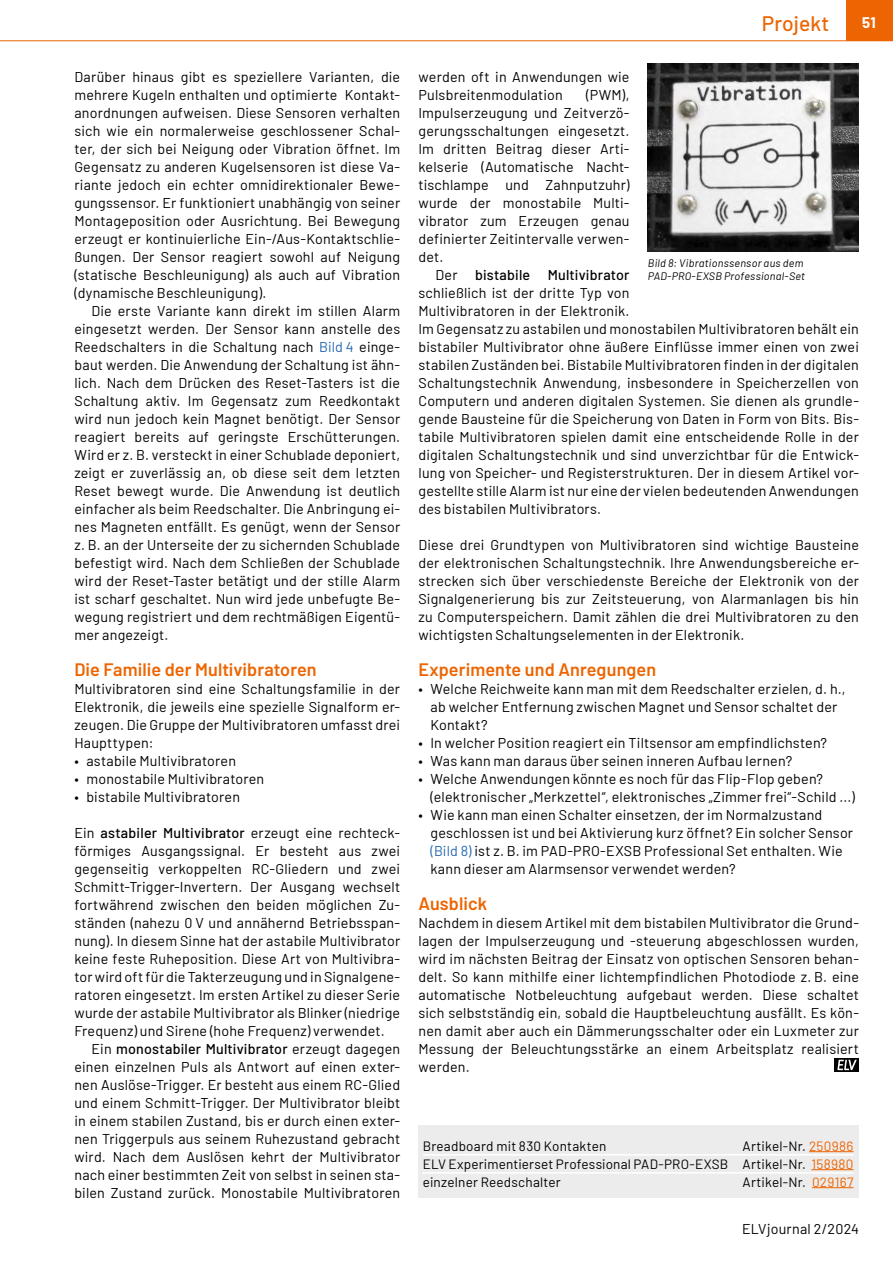
<style>
.page{position:relative;width:893px;height:1263px;background:#fff}
.page>*{position:absolute;margin:0;border:0;box-sizing:border-box;transform-origin:0 0}
.t1{font:500 21px "Barlow";color:#ec6502}
.t2{font:600 18px "Barlow";letter-spacing:.005em;color:#ec6502}
.t3{font:700 15px "Barlow";color:#fff}
.t4{font:14.25px/18px "Barlow";letter-spacing:.015em;color:#000;text-align:justify}
.t5{font:13.5px/18px "Barlow";letter-spacing:.015em;color:#000;text-align:justify}
.t6{font:italic 10.8px/12.5px "Barlow";letter-spacing:.025em;color:#000}
.s1{color:#2769b2}
.s2{font-weight:500}
.s3{color:#ec6502}
</style>
<div class="page">
<div style="left:846px;top:0;width:47px;height:40px;background:#ec6502"></div>
<hr style="left:0;top:40px;width:893px;height:1px;background:#ec6502">
<img style="left:648px;top:64px;width:211px;height:187px">
<div style="left:418px;top:1126px;width:441px;height:72px;background:#ececed"></div>
<hr style="left:423px;top:1154px;width:430px;height:1px;background:#fff">
<hr style="left:809px;top:1151px;width:44px;height:1px;background:#ec6502">
<hr style="left:423px;top:1172px;width:430px;height:1px;background:#fff">
<hr style="left:811px;top:1169px;width:42px;height:1px;background:#ec6502">
<hr style="left:812px;top:1187px;width:41px;height:1px;background:#ec6502">
<svg style="left:835px;top:1058px;width:24px;height:14px"></svg>
<svg style="left:837px;top:1060px;width:20px;height:10px"></svg>
<p class="t4" style="left:74px;top:67px;width:327px">Darüber hinaus gibt es speziellere Varianten, die mehrere Kugeln enthalten und optimierte Kontakt&shy;anordnungen aufweisen. Diese Sensoren verhalten sich wie ein normalerweise geschlossener Schal&shy;ter, der sich bei Neigung oder Vibration öffnet. Im Gegensatz zu anderen Kugelsensoren ist diese Va&shy;riante jedoch ein echter omnidirektionaler Bewe&shy;gungssensor. Er funktioniert unabhängig von seiner Montageposition oder Ausrichtung. Bei Bewegung erzeugt er kontinuierliche Ein-/Aus-Kontaktschlie&shy;ßungen. Der Sensor reagiert sowohl auf Neigung (statische Beschleunigung) als auch auf Vibration (dynamische Beschleunigung).</p>
<p class="t4" style="left:74px;top:301px;width:327px;text-indent:17px">Die erste Variante kann direkt im stillen Alarm eingesetzt werden. Der Sensor kann anstelle des Reedschalters in die Schaltung nach <span class="s1">Bild 4</span> einge&shy;baut werden. Die Anwendung der Schaltung ist ähn&shy;lich. Nach dem Drücken des Reset-Tasters ist die Schaltung aktiv. Im Gegensatz zum Reedkontakt wird nun jedoch kein Magnet benötigt. Der Sensor reagiert bereits auf geringste Erschütterungen.<br>Wird er z. B. versteckt in einer Schublade deponiert, zeigt er zuverlässig an, ob diese seit dem letzten Reset bewegt wurde. Die Anwendung ist deutlich einfacher als beim Reedschalter. Die Anbringung ei&shy;nes Magneten entfällt. Es genügt, wenn der Sensor z. B. an der Unterseite der zu sichernden Schublade befestigt wird. Nach dem Schließen der Schublade wird der Reset-Taster betätigt und der stille Alarm ist scharf geschaltet. Nun wird jede unbefugte Be&shy;wegung registriert und dem rechtmäßigen Eigentü&shy;mer angezeigt.</p>
<p class="t2" style="left:74px;top:656px;width:244px">Die Familie der Multivibratoren</p>
<p class="t4" style="left:74px;top:679px;width:327px">Multivibratoren sind eine Schaltungsfamilie in der Elektronik, die jeweils eine spezielle Signalform er&shy;zeugen. Die Gruppe der Multivibratoren umfasst drei Haupttypen:</p>
<p class="t4" style="left:74px;top:751px;width:163px">• astabile Multivibratoren</p>
<p class="t4" style="left:74px;top:769px;width:191px">• monostabile Multivibratoren</p>
<p class="t4" style="left:74px;top:787px;width:167px">• bistabile Multivibratoren</p>
<p class="t4" style="left:74px;top:823px;width:327px">Ein <span class="s2">astabiler Multivibrator</span> erzeugt eine rechteck&shy;förmiges Ausgangssignal. Er besteht aus zwei gegenseitig verkoppelten RC-Gliedern und zwei Schmitt-Trigger-Invertern. Der Ausgang wechselt fortwährend zwischen den beiden möglichen Zu&shy;ständen (nahezu 0 V und annähernd Betriebsspan&shy;nung). In diesem Sinne hat der astabile Multivibrator keine feste Ruheposition. Diese Art von Multivibra&shy;tor wird oft für die Takterzeugung und in Signalgene&shy;ratoren eingesetzt. Im ersten Artikel zu dieser Serie wurde der astabile Multivibrator als Blinker (niedrige Frequenz) und Sirene (hohe Frequenz) verwendet.</p>
<p class="t4" style="left:74px;top:1039px;width:327px;text-indent:17px">Ein <span class="s2">monostabiler Multivibrator</span> erzeugt dagegen einen einzelnen Puls als Antwort auf einen exter&shy;nen Auslöse-Trigger. Er besteht aus einem RC-Glied und einem Schmitt-Trigger. Der Multivibrator bleibt in einem stabilen Zustand, bis er durch einen exter&shy;nen Triggerpuls aus seinem Ruhezustand gebracht wird. Nach dem Auslösen kehrt der Multivibrator nach einer bestimmten Zeit von selbst in seinen sta&shy;bilen Zustand zurück. Monostabile Multivibratoren</p>
<p class="t4" style="left:418px;top:67px;width:213px">werden oft in Anwendungen wie<br>Pulsbreitenmodulation</p>
<p class="t4" style="left:418px;top:85px;width:213px;text-indent:168px">(PWM), Impulserzeugung und Zeitverzö&shy;gerungsschaltungen eingesetzt.<br>Im dritten Beitrag dieser Arti&shy;kelserie (Automatische Nacht&shy;tischlampe und Zahnputzuhr) wurde der monostabile Multi&shy;vibrator zum Erzeugen genau definierter Zeitintervalle verwen&shy;det.</p>
<p class="t4" style="left:418px;top:265px;width:213px;text-indent:17px">Der <span class="s2">bistabile Multivibrator </span>schließlich ist der dritte Typ von Multivibratoren in der Elektronik.</p>
<h1 class="t1" style="left:762px;top:8px;width:69px">Projekt</h1>
<p class="t3" style="left:862px;top:11px;width:15px">51</p>
<p class="t6" style="left:648px;top:256px;width:159px">Bild 8: Vibrationssensor aus dem<br>PAD-PRO-EXSB Professional-Set</p>
<p class="t4" style="left:418px;top:319px;width:442px">Im Gegensatz zu astabilen und monostabilen Multivibratoren behält ein bistabiler Multivibrator ohne äußere Einflüsse immer einen von zwei stabilen Zuständen bei. Bistabile Multivibratoren finden in der digitalen Schaltungstechnik Anwendung, insbesondere in Speicherzellen von Computern und anderen digitalen Systemen. Sie dienen als grundle&shy;gende Bausteine für die Speicherung von Daten in Form von Bits. Bis&shy;tabile Multivibratoren spielen damit eine entscheidende Rolle in der digitalen Schaltungstechnik und sind unverzichtbar für die Entwick&shy;lung von Speicher- und Registerstrukturen. Der in diesem Artikel vor&shy;gestellte stille Alarm ist nur eine der vielen bedeutenden Anwendungen des bistabilen Multivibrators.</p>
<p class="t4" style="left:418px;top:535px;width:442px">Diese drei Grundtypen von Multivibratoren sind wichtige Bausteine der elektronischen Schaltungstechnik. Ihre Anwendungsbereiche er&shy;strecken sich über verschiedenste Bereiche der Elektronik von der Signalgenerierung bis zur Zeitsteuerung, von Alarmanlagen bis hin zu Computerspeichern. Damit zählen die drei Multivibratoren zu den wichtigsten Schaltungselementen in der Elektronik.</p>
<p class="t2" style="left:418px;top:656px;width:239px">Experimente und Anregungen</p>
<p class="t4" style="left:430px;top:679px;width:417px;text-align:left;text-indent:-12px">• Welche Reichweite kann man mit dem Reedschalter erzielen, d. h., ab welcher Entfernung zwischen Magnet und Sensor schaltet der<br>Kontakt?</p>
<p class="t4" style="left:418px;top:733px;width:410px">• In welcher Position reagiert ein Tiltsensor am empfindlichsten?</p>
<p class="t4" style="left:418px;top:751px;width:375px">• Was kann man daraus über seinen inneren Aufbau lernen?</p>
<p class="t4" style="left:430px;top:769px;width:426px;text-indent:-12px">• Welche Anwendungen könnte es noch für das Flip-Flop geben? (elektronischer „Merkzettel“, elektronisches „Zimmer frei“-Schild ...)</p>
<p class="t4" style="left:430px;top:805px;width:424px;text-align:left;text-indent:-12px">• Wie kann man einen Schalter einsetzen, der im Normalzustand geschlossen ist und bei Aktivierung kurz öffnet? Ein solcher Sensor <span class="s1">(Bild 8)</span> ist z. B. im PAD-PRO-EXSB Professional Set enthalten. Wie kann dieser am Alarmsensor verwendet werden?</p>
<p class="t2" style="left:418px;top:890px;width:70px">Ausblick</p>
<p class="t4" style="left:418px;top:913px;width:442px">Nachdem in diesem Artikel mit dem bistabilen Multivibrator die Grund&shy;lagen der Impulserzeugung und -steuerung abgeschlossen wurden, wird im nächsten Beitrag der Einsatz von optischen Sensoren behan&shy;delt. So kann mithilfe einer lichtempfindlichen Photodiode z. B. eine automatische Notbeleuchtung aufgebaut werden. Diese schaltet sich selbstständig ein, sobald die Hauptbeleuchtung ausfällt. Es kön&shy;nen damit aber auch ein Dämmerungsschalter oder ein Luxmeter zur Messung der Beleuchtungsstärke an einem Arbeitsplatz realisiert werden.</p>
<p class="t5" style="left:423px;top:1136px;width:432px;text-indent:320px">Artikel-Nr. <span class="s3">250986<br></span>ELV Experimentierset Professional PAD-PRO-EXSB Artikel-Nr. <span class="s3">158980 </span>einzelner Reedschalter</p>
<p class="t5" style="left:423px;top:1136px;width:185px">Breadboard mit 830 Kontakten</p>
<p class="t5" style="left:742px;top:1172px;width:113px">Artikel-Nr. <span class="s3">029167</span></p>
<p class="t4" style="left:742px;top:1219px;width:118px">ELVjournal 2/2024</p>
</div>
